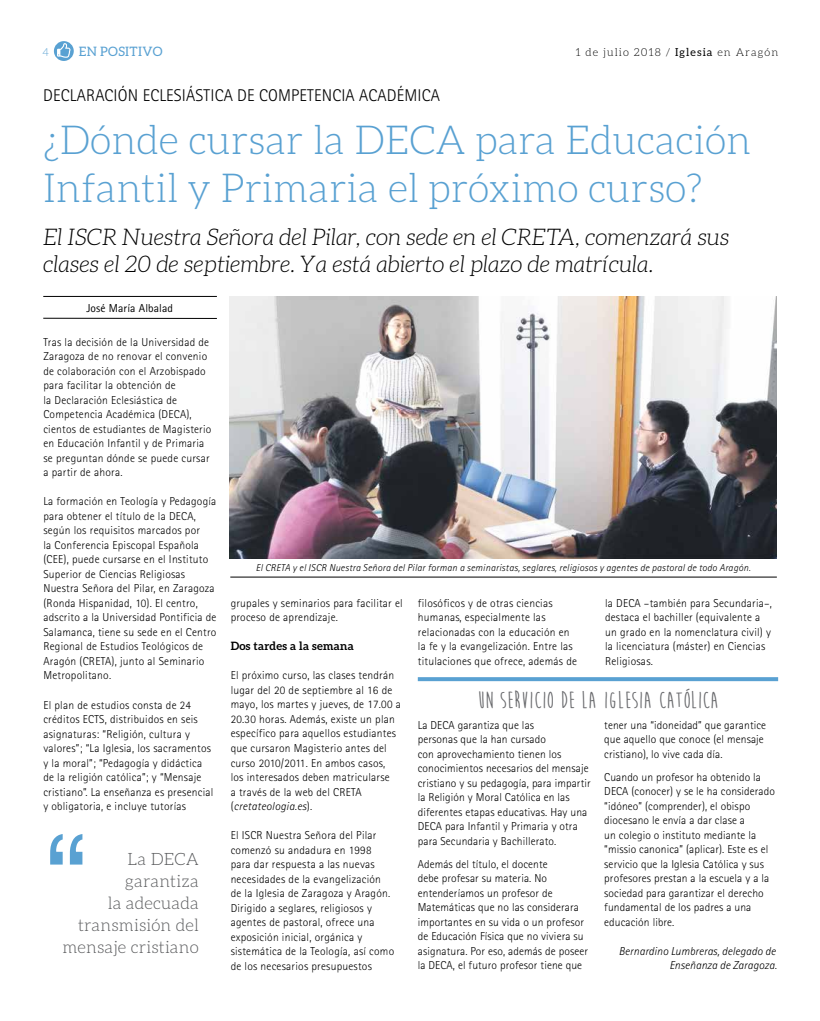
<style>
.page{position:relative;width:820px;height:1021px;background:#fff}
.page>*{position:absolute;margin:0;border:0;box-sizing:border-box;transform-origin:0 0}
.t1{font:120px "Helvetica";color:#59a1d2}
.t2{font:300 40px/48px "Aleo";color:#59a1d2}
.t3{font:700 24px "Moon Flower";letter-spacing:.01em;color:#67686b}
.t4{font:italic 300 23px/27px "Aleo";color:#000}
.t5{font:300 17px/22px "Aleo";letter-spacing:.01em;color:#58595b;text-align:right}
.t6{font:300 17px "Rotis Sans Serif";letter-spacing:.01em;color:#000}
.t7{font:13px "Aleo";letter-spacing:.025em;color:#59a1d2}
.t8{font:300 11.5px/14.5px "Rotis Sans Serif";letter-spacing:.02em;color:#000}
.t9{font:italic 300 11.5px/14.5px "Rotis Sans Serif";letter-spacing:.01em;color:#000;text-align:right}
.t10{font:700 11.5px "Aleo";letter-spacing:.02em;color:#000}
.t11{font:11.5px "Rotis Sans Serif";letter-spacing:.01em;color:#000}
.t12{font:300 11px "Aleo";letter-spacing:.1em;color:#000}
.t13{font:300 11px "Aleo";color:#59a1d2}
.t14{font:italic 300 10px "Rotis Sans Serif";letter-spacing:.025em;color:#000}
.s1{font-weight:400}
.s2{font-style:italic}
</style>
<div class="page">
<svg style="left:54px;top:41px;width:20px;height:20px"></svg>
<hr style="left:43px;top:296px;width:174px;height:1px;background:#000">
<hr style="left:43px;top:318px;width:174px;height:1px;background:#000">
<svg style="left:417px;top:677px;width:360px;height:4px"></svg>
<img style="left:229px;top:296px;width:547px;height:262px">
<hr style="left:230px;top:577px;width:546px;height:1px;background:#000">
<p class="t13" style="left:43px;top:46px;width:8px">4</p>
<p class="t7" style="left:79px;top:44px;width:85px">EN POSITIVO</p>
<p class="t12" style="left:575px;top:46px;width:204px">1 de julio 2018 / <span class="s1">Iglesia</span> en Aragón</p>
<h3 class="t6" style="left:43px;top:86px;width:398px">DECLARACIÓN ECLESIÁSTICA DE COMPETENCIA ACADÉMICA</h3>
<h2 class="t2" style="left:43px;top:116px;width:709px">¿Dónde cursar la DECA para Educación<br>Infantil y Primaria el próximo curso?</h2>
<h3 class="t4" style="left:43px;top:223px;width:687px">El ISCR Nuestra Señora del Pilar, con sede en el CRETA, comenzará sus clases el 20 de septiembre. Ya está abierto el plazo de matrícula.</h3>
<p class="t11" style="left:86px;top:301px;width:88px">José María Albalad</p>
<p class="t8" style="left:43px;top:334px;width:169px">Tras la decisión de la Universidad de<br>Zaragoza de no renovar el convenio de colaboración con el Arzobispado para facilitar la obtención de<br>la Declaración Eclesiástica de<br>Competencia Académica (DECA), cientos de estudiantes de Magisterio en Educación Infantil y de Primaria se preguntan dónde se puede cursar a partir de ahora.</p>
<p class="t8" style="left:43px;top:494px;width:174px">La formación en Teología y Pedagogía para obtener el título de la DECA, según los requisitos marcados por<br>la Conferencia Episcopal Española (CEE), puede cursarse en el Instituto Superior de Ciencias Religiosas Nuestra Señora del Pilar, en Zaragoza (Ronda Hispanidad, 10). El centro, adscrito a la Universidad Pontificia de Salamanca, tiene su sede en el Centro Regional de Estudios Teológicos de Aragón (CRETA), junto al Seminario Metropolitano.</p>
<p class="t8" style="left:43px;top:697px;width:171px">El plan de estudios consta de 24 créditos ECTS, distribuidos en seis asignaturas: “Religión, cultura y valores”; “La Iglesia, los sacramentos y la moral”; “Pedagogía y didáctica de la religión católica”; y “Mensaje cristiano”. La enseñanza es presencial y obligatoria, e incluye tutorías</p>
<h1 class="t1" style="left:46px;top:786px;width:41px">“</h1>
<h3 class="t5" style="left:62px;top:848px;width:138px">La DECA garantiza<br>la adecuada transmisión del mensaje cristiano</h3>
<p class="t14" style="left:256px;top:561px;width:496px">El CRETA y el ISCR Nuestra Señora del Pilar forman a seminaristas, seglares, religiosos y agentes de pastoral de todo Aragón.</p>
<p class="t8" style="left:230px;top:595px;width:174px">grupales y seminarios para facilitar el proceso de aprendizaje.</p>
<p class="t10" style="left:230px;top:639px;width:124px">Dos tardes a la semana</p>
<p class="t8" style="left:230px;top:668px;width:172px">El próximo curso, las clases tendrán lugar del 20 de septiembre al 16 de mayo, los martes y jueves, de 17.00 a 20.30 horas. Además, existe un plan específico para aquellos estudiantes que cursaron Magisterio antes del curso 2010/2011. En ambos casos, los interesados deben matricularse<br>a través de la web del CRETA (<span class="s2">cretateologia.es</span>).</p>
<p class="t8" style="left:230px;top:828px;width:165px">El ISCR Nuestra Señora del Pilar comenzó su andadura en 1998 para dar respuesta a las nuevas necesidades de la evangelización de la Iglesia de Zaragoza y Aragón.<br>Dirigido a seglares, religiosos y agentes de pastoral, ofrece una exposición inicial, orgánica y sistemática de la Teología, así como de los necesarios presupuestos</p>
<p class="t8" style="left:418px;top:596px;width:160px">filosóficos y de otras ciencias humanas, especialmente las relacionadas con la educación en la fe y la evangelización. Entre las titulaciones que ofrece, además de</p>
<p class="t8" style="left:604px;top:595px;width:168px">la DECA –también para Secundaria–, destaca el bachiller (equivalente a un grado en la nomenclatura civil) y la licenciatura (máster) en Ciencias<br>Religiosas.</p>
<h3 class="t3" style="left:477px;top:687px;width:243px">UN SERVICIO DE LA IGLESIA CATÓLICA</h3>
<p class="t8" style="left:417px;top:717px;width:174px">La DECA garantiza que las<br>personas que la han cursado<br>con aprovechamiento tienen los conocimientos necesarios del mensaje cristiano y su pedagogía, para impartir la Religión y Moral Católica en las diferentes etapas educativas. Hay una DECA para Infantil y Primaria y otra para Secundaria y Bachillerato.</p>
<p class="t8" style="left:417px;top:856px;width:172px">Además del título, el docente<br>debe profesar su materia. No entenderíamos un profesor de Matemáticas que no las considerara importantes en su vida o un profesor de Educación Física que no viviera su asignatura. Por eso, además de poseer la DECA, el futuro profesor tiene que</p>
<p class="t8" style="left:604px;top:717px;width:163px">tener una “idoneidad” que garantice que aquello que conoce (el mensaje cristiano), lo vive cada día.</p>
<p class="t8" style="left:604px;top:769px;width:172px">Cuando un profesor ha obtenido la DECA (conocer) y se le ha considerado “idóneo” (comprender), el obispo diocesano le envía a dar clase a<br>un colegio o instituto mediante la “missio canonica” (aplicar). Este es el servicio que la Iglesia Católica y sus profesores prestan a la escuela y a la sociedad para garantizar el derecho fundamental de los padres a una educación libre.</p>
<p class="t9" style="left:618px;top:943px;width:159px">Bernardino Lumbreras, delegado de<br>Enseñanza de Zaragoza.</p>
</div>
